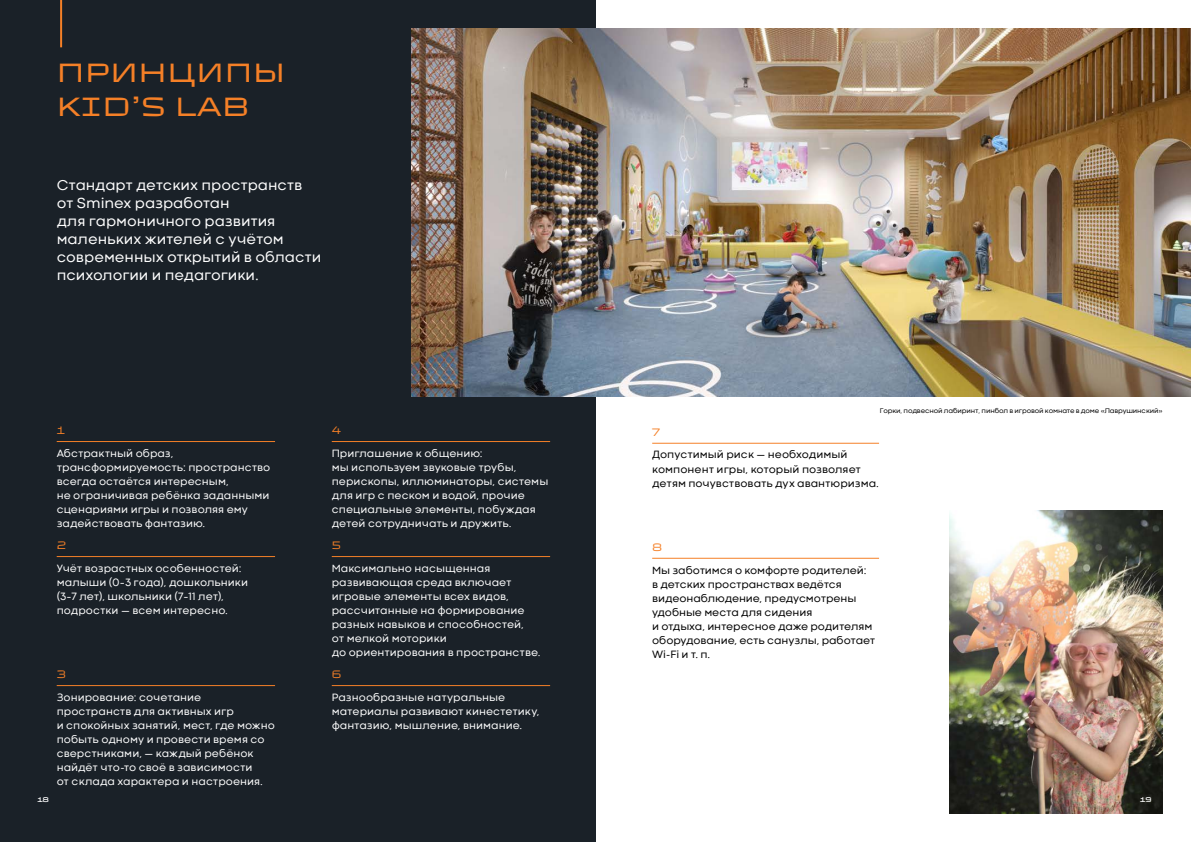
<style>
.page{position:relative;width:1191px;height:842px;background:#fff}
.page>*{position:absolute;margin:0;border:0;box-sizing:border-box;transform-origin:0 0}
.Заголовок_LIFETIME{font:300 27px "TT Autonomous";letter-spacing:.025em;color:#f58027}
.podzag_p874{font:15px/18px "Codec Cold";letter-spacing:-.005em;color:#fff}
.spisok_JS{font:11px/14px "Codec Cold";color:#fff}
.spisok_JS-2{font:11px/14px "Codec Cold";letter-spacing:-.01em;color:#000}
.plan_txt_JS{font:11px/14px "Codec Cold";color:#fff}
.number_line_p874{font:200 11px "TT Autonomous";color:#f58027}
.Крупный{font:7px "Codec Cold";letter-spacing:-.02em;color:#000}
.t1{font:7px "TT Autonomous";color:#fff}
</style>
<div class="page">
<div style="left:0;top:0;width:595px;height:842px;background:#1a2128"></div>
<img style="left:411px;top:28px;width:780px;height:369px">
<hr style="left:652px;top:443px;width:227px;height:1px;background:#f58027">
<hr style="left:652px;top:558px;width:227px;height:1px;background:#f58027">
<img style="left:950px;top:510px;width:212px;height:304px">
<hr style="left:57px;top:441px;width:218px;height:1px;background:#f58027">
<hr style="left:57px;top:556px;width:218px;height:1px;background:#f58027">
<hr style="left:57px;top:685px;width:218px;height:1px;background:#f58027">
<hr style="left:332px;top:441px;width:218px;height:1px;background:#f58027">
<hr style="left:332px;top:556px;width:218px;height:1px;background:#f58027">
<hr style="left:332px;top:685px;width:218px;height:1px;background:#f58027">
<hr style="left:60px;top:0;width:2px;height:47px;background:#f58027">
<p class="Заголовок_LIFETIME" style="left:57px;top:57px;width:230px">ПРИНЦИПЫ</p>
<p class="Заголовок_LIFETIME" style="left:57px;top:91px;width:194px">KID’S LAB</p>
<p class="podzag_p874" style="left:57px;top:176px;width:266px">Стандарт детских пространств от Sminex разработан<br>для гармоничного развития маленьких жителей с учётом современных открытий в области психологии и педагогики.</p>
<p class="number_line_p874" style="left:57px;top:424px;width:9px">1</p>
<p class="plan_txt_JS" style="left:57px;top:446px;width:215px">Абстрактный образ, трансформируемость: пространство всегда остаётся интересным,<br>не ограничивая ребёнка заданными сценариями игры и позволяя ему задействовать фантазию.</p>
<p class="number_line_p874" style="left:57px;top:539px;width:11px">2</p>
<p class="plan_txt_JS" style="left:57px;top:561px;width:193px">Учёт возрастных особенностей: малыши (0–3 года), дошкольники (3–7 лет), школьники (7–11 лет), подростки — всем интересно.</p>
<p class="number_line_p874" style="left:57px;top:668px;width:11px">3</p>
<p class="spisok_JS" style="left:57px;top:690px;width:220px">Зонирование: сочетание пространств для активных игр<br>и спокойных занятий, мест, где можно побыть одному и провести время со сверстниками, — каждый ребёнок найдёт что-то своё в зависимости<br>от склада характера и настроения.</p>
<p class="number_line_p874" style="left:332px;top:424px;width:11px">4</p>
<p class="spisok_JS" style="left:332px;top:446px;width:218px">Приглашение к общению:<br>мы используем звуковые трубы, перископы, иллюминаторы, системы для игр с песком и водой, прочие специальные элементы, побуждая детей сотрудничать и дружить.</p>
<p class="number_line_p874" style="left:332px;top:539px;width:11px">5</p>
<p class="spisok_JS" style="left:332px;top:561px;width:210px">Максимально насыщенная развивающая среда включает игровые элементы всех видов, рассчитанные на формирование разных навыков и способностей,<br>от мелкой моторики<br>до ориентирования в пространстве.</p>
<p class="number_line_p874" style="left:332px;top:668px;width:11px">6</p>
<p class="spisok_JS" style="left:332px;top:690px;width:209px">Разнообразные натуральные материалы развивают кинестетику, фантазию, мышление, внимание.</p>
<p class="Крупный" style="left:880px;top:406px;width:284px">Горки, подвесной лабиринт, пинбол в игровой комнате в доме «Лаврушинский»</p>
<p class="number_line_p874" style="left:652px;top:426px;width:10px">7</p>
<p class="spisok_JS-2" style="left:652px;top:448px;width:228px">Допустимый риск — необходимый компонент игры, который позволяет детям почувствовать дух авантюризма.</p>
<p class="number_line_p874" style="left:652px;top:541px;width:12px">8</p>
<p class="spisok_JS-2" style="left:652px;top:563px;width:225px">Мы заботимся о комфорте родителей:<br>в детских пространствах ведётся видеонаблюдение, предусмотрены удобные места для сидения<br>и отдыха, интересное даже родителям оборудование, есть санузлы, работает<br>Wi-Fi и т. п.</p>
<p class="t1" style="left:37px;top:795px;width:13px">18</p>
<p class="t1" style="left:1140px;top:795px;width:13px">19</p>
</div>
